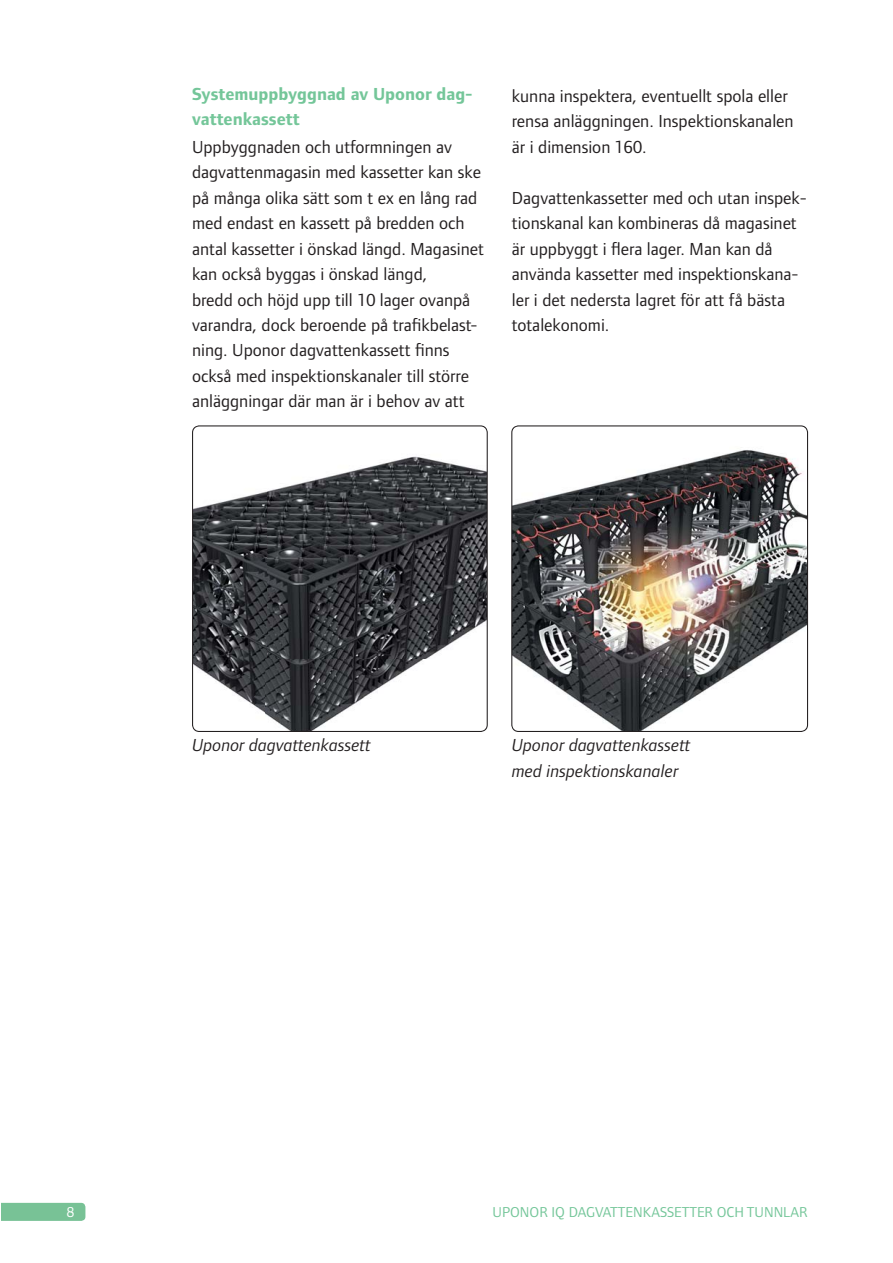
<style>
.page{position:relative;width:893px;height:1263px;background:#fff}
.page>*{position:absolute;margin:0;border:0;box-sizing:border-box;transform-origin:0 0}
.t1{font:18px/25.5px "Foundry Form Sans";color:#231f20}
.t2{font:italic 18px/25.5px "Foundry Form Sans";color:#231f20}
.t3{font:700 18px/25.5px "Foundry Form Sans";color:#74c699}
.t4{font:14.85px "Foundry Form Sans";color:#74c699}
.t5{font:14.85px "Foundry Form Sans";color:#fff}
</style>
<div class="page">
<div style="left:1px;top:1203px;width:84px;height:18px;background:#78c296"></div>
<svg style="left:192px;top:425px;width:296px;height:307px"></svg>
<img style="left:511px;top:425px;width:297px;height:307px">
<p class="t3" style="left:192px;top:83px;width:282px">Systemuppbyggnad av Uponor dag&shy;vattenkassett</p>
<p class="t1" style="left:192px;top:136px;width:293px">Uppbyggnaden och utformningen av dagvattenmagasin med kassetter kan ske på många olika sätt som t ex en lång rad med endast en kassett på bredden och antal kassetter i önskad längd. Magasinet kan också byggas i önskad längd,<br>bredd och höjd upp till 10 lager ovanpå varandra, dock beroende på trafikbelast&shy;ning. Uponor dagvattenkassett finns också med inspektionskanaler till större anläggningar där man är i behov av att</p>
<p class="t1" style="left:512px;top:85px;width:283px">kunna inspektera, eventuellt spola eller rensa anläggningen. Inspektionskanalen är i dimension 160.</p>
<p class="t1" style="left:512px;top:187px;width:296px">Dagvattenkassetter med och utan inspek&shy;tionskanal kan kombineras då magasinet är uppbyggt i flera lager. Man kan då använda kassetter med inspektionskana&shy;ler i det nedersta lagret för att få bästa totalekonomi.</p>
<p class="t2" style="left:192px;top:734px;width:180px">Uponor dagvattenkassett</p>
<p class="t2" style="left:512px;top:734px;width:180px">Uponor dagvattenkassett med inspektionskanaler</p>
<p class="t5" style="left:67px;top:1207px;width:9px">8</p>
<p class="t4" style="left:492px;top:1207px;width:316px">UPONOR IQ DAGVATTENKASSETTER OCH TUNNLAR</p>
</div>
